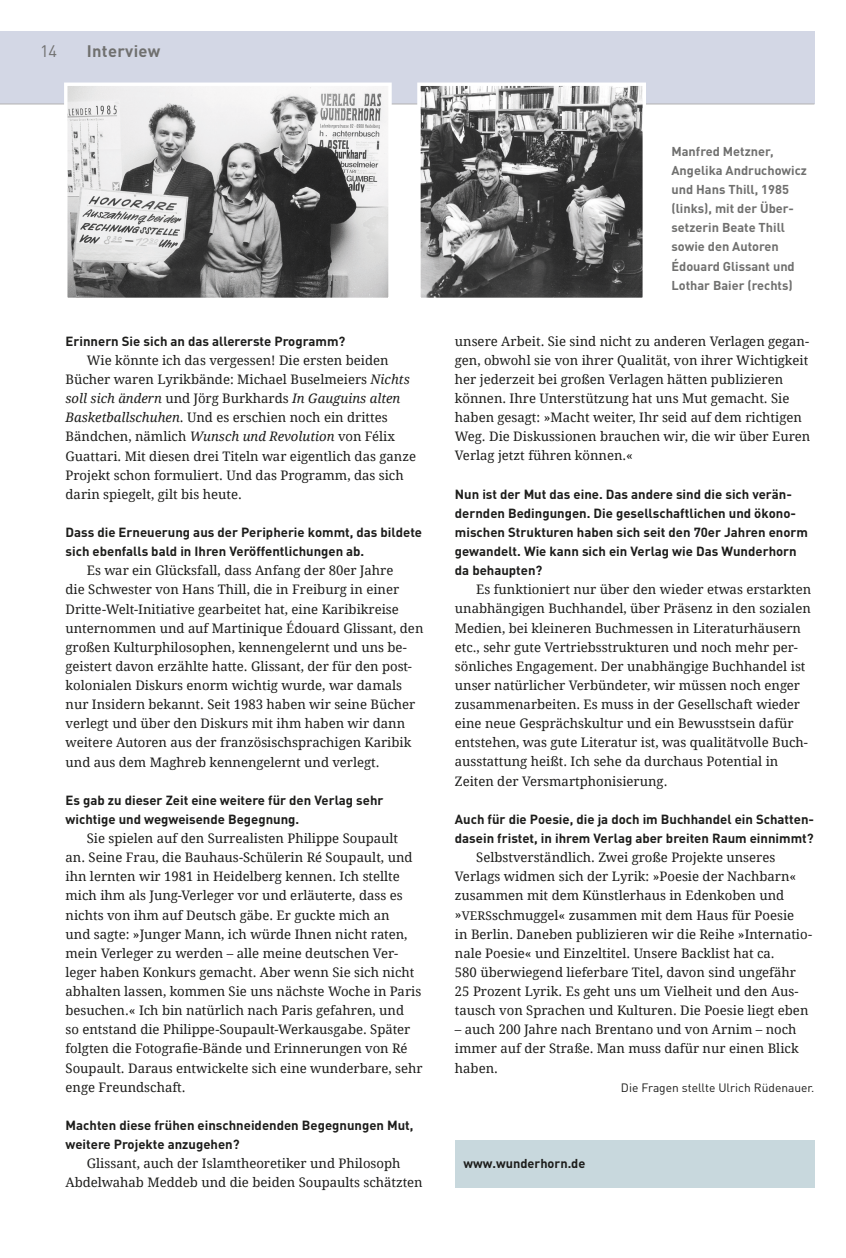
<style>
.page{position:relative;width:846px;height:1258px;background:#fff}
.page>*{position:absolute;margin:0;border:0;box-sizing:border-box;transform-origin:0 0}
.t1{font:700 16.5px "DINOT";letter-spacing:.02em;color:#70706f}
.t2{font:16.5px "DINOT";color:#70706f}
.t3{font:13.2px/19px "Droid Serif 2";color:#1d1d1b}
.t4{font:700 13.2px/19px "DINOT";color:#1d1d1b}
.t5{font:13.2px "Droid Serif";color:#1d1d1b}
.t6{font:13.2px "Droid Serif Italic 2";color:#1d1d1b}
.t7{font:700 12.75px/19.2px "DINOT";color:#70706f}
.t8{font:700 12.75px "DINOT";color:#1d1d1b}
.t9{font:12px "DINOT";color:#1d1d1b}
.s1{font-family:"Droid Serif Italic 2"}
.s2{font-family:"Droid Serif 2"}
.s3{font-size:12px}
</style>
<div class="page">
<div style="left:0;top:32px;width:814px;height:72px;background:#d3d7e5"></div>
<hr style="left:0;top:104px;width:814px;height:1px;background:#b2b2b2">
<img style="left:68px;top:87px;width:319px;height:210px">
<div style="left:64px;top:83px;width:327px;height:218px;border:3px solid #fff"></div>
<div style="left:455px;top:1139px;width:359px;height:48px;background:#c8d8dd"></div>
<img style="left:421px;top:87px;width:221px;height:210px">
<div style="left:417px;top:83px;width:229px;height:218px;border:3px solid #fff"></div>
<p class="t2" style="left:40px;top:40px;width:19px">14</p>
<p class="t1" style="left:87px;top:40px;width:75px">Interview</p>
<p class="t4" style="left:66px;top:331px;width:281px">Erinnern Sie sich an das allererste Programm?</p>
<p class="t3" style="left:66px;top:351px;width:345px;text-align:center">Wie könnte ich das vergessen! Die ersten beiden<br>Bücher waren Lyrikbände: Michael Buselmeiers <span class="s1">Nichts</span></p>
<p class="t6" style="left:66px;top:390px;width:336px">soll sich ändern <span class="s2">und Jörg Burkhards</span> In Gauguins alten</p>
<p class="t3" style="left:66px;top:408px;width:352px"><span class="s1">Basketballschuhen</span>. Und es erschien noch ein drittes Bändchen, nämlich <span class="s1">Wunsch und Revolution</span> von Félix Guattari. Mit diesen drei Titeln war eigentlich das ganze Projekt schon formuliert. Und das Programm, das sich darin spiegelt, gilt bis heute.</p>
<p class="t4" style="left:66px;top:522px;width:358px">Dass die Erneuerung aus der Peripherie kommt, das bildete sich ebenfalls bald in Ihren Veröffentlichungen ab.</p>
<p class="t3" style="left:66px;top:561px;width:359px;text-indent:21px">Es war ein Glücksfall, dass Anfang der 80er Jahre<br>die Schwester von Hans Thill, die in Freiburg in einer Dritte-Welt-Initiative gearbeitet hat, eine Karibikreise unternommen und auf Martinique Édouard Glissant, den großen Kulturphilosophen, kennengelernt und uns be&shy;geistert davon erzählte hatte. Glissant, der für den post&shy;kolonialen Diskurs enorm wichtig wurde, war damals nur Insidern bekannt. Seit 1983 haben wir seine Bücher verlegt und über den Diskurs mit ihm haben wir dann weitere Autoren aus der französischsprachigen Karibik und aus dem Maghreb kennengelernt und verlegt.</p>
<p class="t4" style="left:66px;top:790px;width:319px">Es gab zu dieser Zeit eine weitere für den Verlag sehr wichtige und wegweisende Begegnung.</p>
<p class="t3" style="left:66px;top:829px;width:348px;text-indent:21px">Sie spielen auf den Surrealisten Philippe Soupault an. Seine Frau, die Bauhaus-Schülerin Ré Soupault, und ihn lernten wir 1981 in Heidelberg kennen. Ich stellte mich ihm als Jung-Verleger vor und erläuterte, dass es nichts von ihm auf Deutsch gäbe. Er guckte mich an und sagte: »Junger Mann, ich würde Ihnen nicht raten,</p>
<p class="t5" style="left:66px;top:945px;width:334px">mein Verleger zu werden – alle meine deutschen Ver-</p>
<p class="t3" style="left:66px;top:963px;width:357px">leger haben Konkurs gemacht. Aber wenn Sie sich nicht abhalten lassen, kommen Sie uns nächste Woche in Paris besuchen.« Ich bin natürlich nach Paris gefahren, und<br>so entstand die Philippe-Soupault-Werkausgabe. Später</p>
<p class="t5" style="left:66px;top:1040px;width:343px">folgten die Fotografie-Bände und Erinnerungen von Ré</p>
<p class="t3" style="left:66px;top:1058px;width:358px">Soupault. Daraus entwickelte sich eine wunderbare, sehr enge Freundschaft.</p>
<p class="t4" style="left:66px;top:1115px;width:349px">Machten diese frühen einschneidenden Begegnungen Mut, weitere Projekte anzugehen?</p>
<p class="t3" style="left:66px;top:1154px;width:358px;text-align:center">Glissant, auch der Islamtheoretiker und Philosoph<br>Abdelwahab Meddeb und die beiden Soupaults schätzten</p>
<p class="t7" style="left:671px;top:141px;width:137px">Manfred Metzner,<br>Angelika Andruchowicz und Hans Thill, 1985 (links), mit der Über&shy;setzerin Beate Thill sowie den Autoren<br>Édouard Glissant und<br>Lothar Baier (rechts)</p>
<p class="t3" style="left:455px;top:331px;width:357px">unsere Arbeit. Sie sind nicht zu anderen Verlagen gegan&shy;gen, obwohl sie von ihrer Qualität, von ihrer Wichtigkeit her jederzeit bei großen Verlagen hätten publizieren können. Ihre Unterstützung hat uns Mut gemacht. Sie haben gesagt: »Macht weiter, Ihr seid auf dem richtigen Weg. Die Diskussionen brauchen wir, die wir über Euren Verlag jetzt führen können.«</p>
<p class="t4" style="left:455px;top:484px;width:354px">Nun ist der Mut das eine. Das andere sind die sich verän&shy;dernden Bedingungen. Die gesellschaftlichen und ökono&shy;mischen Strukturen haben sich seit den 70er Jahren enorm gewandelt. Wie kann sich ein Verlag wie Das Wunderhorn da behaupten?</p>
<p class="t3" style="left:455px;top:580px;width:358px;text-indent:21px">Es funktioniert nur über den wieder etwas erstarkten unabhängigen Buchhandel, über Präsenz in den sozialen Medien, bei kleineren Buchmessen in Literaturhäusern etc., sehr gute Vertriebsstrukturen und noch mehr per&shy;sönliches Engagement. Der unabhängige Buchhandel ist unser natürlicher Verbündeter, wir müssen noch enger zusammenarbeiten. Es muss in der Gesellschaft wieder eine neue Gesprächskultur und ein Bewusstsein dafür entstehen, was gute Literatur ist, was qualitätvolle Buch&shy;ausstattung heißt. Ich sehe da durchaus Potential in Zeiten der Versmartphonisierung.</p>
<p class="t4" style="left:455px;top:809px;width:360px">Auch für die Poesie, die ja doch im Buchhandel ein Schatten&shy;dasein fristet, in ihrem Verlag aber breiten Raum einnimmt?</p>
<p class="t3" style="left:455px;top:848px;width:359px;text-indent:21px">Selbstverständlich. Zwei große Projekte unseres Verlags widmen sich der Lyrik: »Poesie der Nachbarn« zusammen mit dem Künstlerhaus in Edenkoben und »<span class="s3">VERS</span>schmuggel« zusammen mit dem Haus für Poesie<br>in Berlin. Daneben publizieren wir die Reihe »Internatio&shy;nale Poesie« und Einzeltitel. Unsere Backlist hat ca.<br>580 überwiegend lieferbare Titel, davon sind ungefähr 25 Prozent Lyrik. Es geht uns um Vielheit und den Aus&shy;tausch von Sprachen und Kulturen. Die Poesie liegt eben</p>
<p class="t5" style="left:455px;top:1021px;width:343px">– auch 200 Jahre nach Brentano und von Arnim – noch</p>
<p class="t3" style="left:455px;top:1039px;width:345px">immer auf der Straße. Man muss dafür nur einen Blick haben.</p>
<p class="t9" style="left:621px;top:1079px;width:195px">Die Fragen stellte Ulrich Rüdenauer.</p>
<p class="t8" style="left:463px;top:1154px;width:123px">www.wunderhorn.de</p>
</div>
